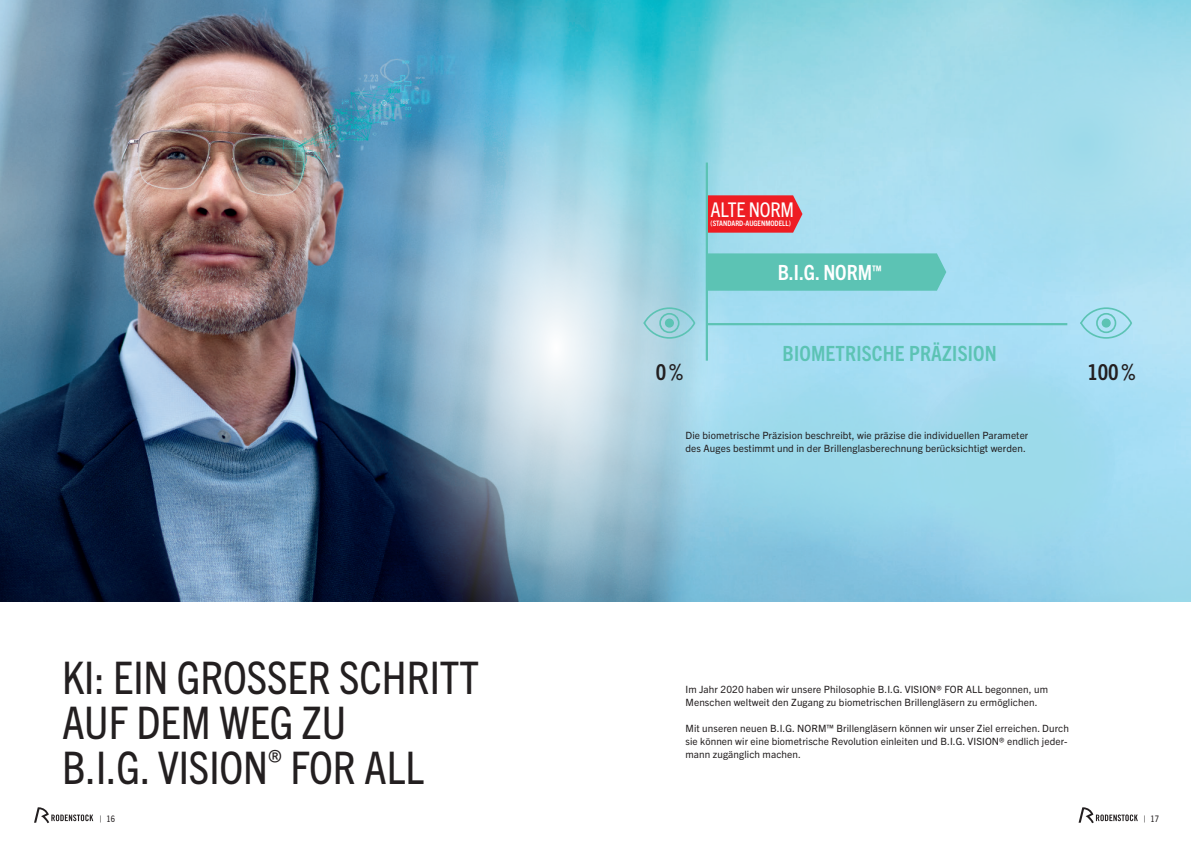
<style>
.page{position:relative;width:1191px;height:842px;background:#fff}
.page>*{position:absolute;margin:0;border:0;box-sizing:border-box;transform-origin:0 0}
.t1{font:condensed 45px/45px "Trade Gothic Next LT Pro";color:#231f20}
.t2{font:700 condensed 22px "Trade Gothic Next LT Pro";color:#231f20}
.t3{font:700 condensed 21px "Trade Gothic Next LT Pro";letter-spacing:.01em;color:#5cc3b4}
.t4{font:700 condensed 21px "Trade Gothic Next LT Pro";color:#fff}
.t5{font:condensed 20.3px "Trade Gothic Next LT Pro";letter-spacing:-.01em;color:#fff}
.t6{font:10px/13px "Trade Gothic Next LT Pro";letter-spacing:.01em;color:#231f20}
.t7{font:condensed 9px "Trade Gothic Next LT Pro";color:#231f20}
.t8{font:700 condensed 7.5px "Trade Gothic Next LT Pro";color:#fff}
</style>
<div class="page">
<img style="left:0;top:0;width:1191px;height:602px">
<svg style="left:380px;top:17px;width:351px;height:661px;background:#8fbccf"></svg>
<div style="left:685px;top:360px;width:198px;height:188px;background:linear-gradient(to bottom,#ace2f5,#89c8e0);border-radius:50%"></div>
<div style="left:768px;top:370px;width:198px;height:188px;background:#9cdaea;border-radius:50%"></div>
<div style="left:910px;top:376px;width:198px;height:188px;background:#97d2ea;border-radius:50%"></div>
<div style="left:916px;top:361px;width:199px;height:188px;background:#a6ddf3;border-radius:50%"></div>
<div style="left:916px;top:370px;width:199px;height:188px;background:#9cdaea;border-radius:50%"></div>
<svg style="left:1022px;top:469px;width:169px;height:133px;fill:#9cd9ec"></svg>
<svg style="left:923px;top:0;width:268px;height:295px;background:#a4dced"></svg>
<div style="left:0;top:602px;width:1191px;height:240px;background:#fff"></div>
<svg style="left:642px;top:307px;width:54px;height:33px;background:#9cd1db"></svg>
<div style="left:665px;top:319px;width:8px;height:8px;background:#5cc3b4;border-radius:50%"></div>
<div style="left:665px;top:318px;width:9px;height:10px;border:2px solid #5cc3b4;border-radius:50%"></div>
<svg style="left:1078px;top:307px;width:55px;height:33px;background:#a2dceb"></svg>
<div style="left:1102px;top:319px;width:8px;height:8px;background:#5cc3b4;border-radius:50%"></div>
<div style="left:1101px;top:318px;width:9px;height:10px;border:2px solid #5cc3b4;border-radius:50%"></div>
<div style="left:708px;top:253px;width:238px;height:38px;background:#5cc3b4"></div>
<svg style="left:708px;top:195px;width:94px;height:38px;background:#e9292f"></svg>
<hr style="left:705px;top:163px;width:3px;height:198px;background:#5cc3b4">
<hr style="left:708px;top:323px;width:359px;height:2px;background:#5cc3b4">
<svg style="left:34px;top:807px;width:59px;height:16px"></svg>
<svg style="left:1078px;top:807px;width:59px;height:16px"></svg>
<h3 class="t5" style="left:710px;top:196px;width:85px">ALTE NORM</h3>
<p class="t8" style="left:710px;top:218px;width:82px">(STANDARD-AUGENMODELL)</p>
<h3 class="t4" style="left:777px;top:258px;width:105px">B.I.G. NORM<sup>™</sup></h3>
<h3 class="t3" style="left:782px;top:339px;width:216px">BIOMETRISCHE PRÄZISION</h3>
<h2 class="t2" style="left:656px;top:357px;width:29px">0%</h2>
<h2 class="t2" style="left:1087px;top:357px;width:50px">100%</h2>
<h1 class="t1" style="left:62px;top:652px;width:418px">KI: EIN GROSSER SCHRITT<br>AUF DEM WEG ZU<br>B.I.G. VISION<sup>®</sup> FOR ALL</h1>
<p class="t6" style="left:685px;top:428px;width:344px">Die biometrische Präzision beschreibt, wie präzise die individuellen Parameter des Auges bestimmt und in der Brillenglasberechnung berücksichtigt werden.</p>
<p class="t6" style="left:685px;top:682px;width:364px">Im Jahr 2020 haben wir unsere Philosophie B.I.G. VISION® FOR ALL begonnen, um<br>Menschen weltweit den Zugang zu biometrischen Brillengläsern zu ermöglichen.</p>
<p class="t6" style="left:685px;top:721px;width:385px">Mit unseren neuen B.I.G. NORM™ Brillengläsern können wir unser Ziel erreichen. Durch sie können wir eine biometrische Revolution einleiten und B.I.G. VISION® endlich jeder&shy;mann zugänglich machen.</p>
<p class="t7" style="left:100px;top:812px;width:17px">| 16</p>
<p class="t7" style="left:1143px;top:812px;width:17px">| 17</p>
</div>
